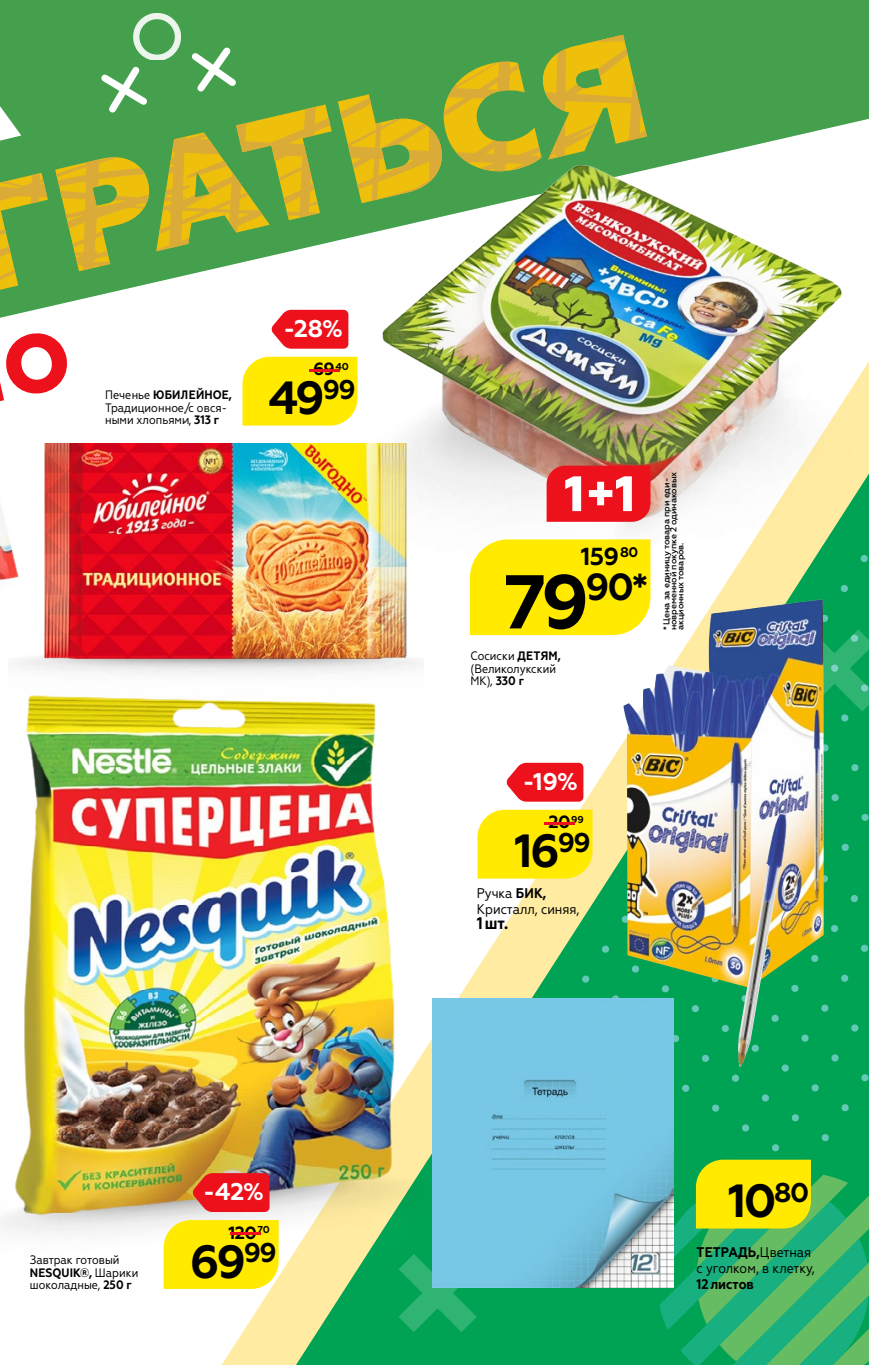
<style>
.page{position:relative;width:869px;height:1365px;background:#fff}
.page>*{position:absolute;margin:0;border:0;box-sizing:border-box;transform-origin:0 0}
.t1{font:700 46.38px "Geometria";letter-spacing:-.06em;color:#000}
.t2{font:700 37.62px "Geometria";color:#000}
.t3{font:700 24.5px "Geometria";color:#000}
.t4{font:700 24.15px "Geometria";color:#fff}
.t5{font:700 17.68px "Geometria";letter-spacing:-.03em;color:#000}
.t6{font:700 16.8px "Geometria Narrow";color:#000}
.t7{font:14px/15.8px "Geometria Narrow";color:#000}
.t8{font:700 14px "Geometria Narrow";color:#000}
.t9{font:12.25px/12.2px "Geometria Narrow";color:#000}
.t10{font:700 9.97px "Geometria";color:#000}
.t11{font:500 8.75px/7px "Geometria";letter-spacing:-.01em;color:#000}
.s1{font-weight:700}
.s2{font-size:17.68px;color:#ed111c}
.s3{color:#ed111c}
.s4{font-size:75.95px}
</style>
<div class="page">
<div style="left:0;top:0;width:868px;height:45px;background:#44a04d"></div>
<svg style="left:0;top:35px;width:72px;height:255px;background:#60a54a"></svg>
<svg style="left:72px;top:35px;width:574px;height:255px;background:#5ba345"></svg>
<svg style="left:95px;top:13px;width:147px;height:32px;background:#56a95e"></svg>
<img style="left:44px;top:444px;width:35px;height:205px">
<img style="left:0;top:507px;width:19px;height:74px">
<img style="left:79px;top:45px;width:789px;height:604px">
<img style="left:159px;top:417px;width:709px;height:947px">
<div style="left:375px;top:1287px;width:124px;height:67px;background:#00a354"></div>
<svg style="left:542px;top:775px;width:326px;height:384px;background:#2aaf63"></svg>
<svg style="left:691px;top:450px;width:177px;height:500px"></svg>
<div style="left:477px;top:809px;width:115px;height:69px;background:#ffea00"></div>
<svg style="left:506px;top:762px;width:77px;height:39px;background:#ef2c35"></svg>
<svg style="left:657px;top:1159px;width:211px;height:205px;background:#58bc5a"></svg>
<svg style="left:823px;top:602px;width:45px;height:132px;background:#15aa62"></svg>
<img style="left:0;top:1136px;width:479px;height:202px">
<img style="left:11px;top:649px;width:391px;height:595px">
<svg style="left:163px;top:1219px;width:115px;height:69px;background:#feea0d"></svg>
<svg style="left:192px;top:1172px;width:77px;height:39px;background:#e72426"></svg>
<img style="left:623px;top:599px;width:200px;height:388px">
<img style="left:432px;top:998px;width:241px;height:289px">
<img style="left:737px;top:812px;width:49px;height:254px">
<h3 class="t4" style="left:283px;top:314px;width:61px">-28%</h3>
<p class="t9" style="left:105px;top:389px;width:128px">Печенье <span class="s1">ЮБИЛЕЙНОЕ,<br></span>Традиционное/с овся&shy;ными хлопьями, <span class="s1">313 г</span></p>
<p class="t10" style="left:300px;top:360px;width:50px"><span class="s2">-</span>40</p>
<h3 class="t5" style="left:313px;top:358px;width:23px">69</h3>
<h1 class="t1" style="left:268px;top:370px;width:89px">49<sup>99</sup></h1>
<h3 class="t4" style="left:203px;top:1177px;width:63px">-42%</h3>
<p class="t9" style="left:30px;top:1253px;width:110px">Завтрак готовый<br><span class="s1">NESQUIK®,</span> Шарики шоколадные, <span class="s1">250 г</span></p>
<h3 class="t5" style="left:221px;top:1221px;width:50px"><span class="s3">-</span>120<sup>70</sup></h3>
<h1 class="t1" style="left:190px;top:1233px;width:89px">69<sup>99</sup></h1>
<h3 class="t3" style="left:580px;top:542px;width:59px">159<sup>80</sup></h3>
<h2 class="t2" style="left:503px;top:564px;width:146px"><span class="s4">79</span>90*</h2>
<p class="t9" style="left:470px;top:650px;width:92px">Сосиски <span class="s1">ДЕТЯМ, </span>(Великолукский<br>МК), <span class="s1">330 г</span></p>
<p class="t11" style="left:662px;top:630px;width:160px;rotate:-90deg">* Цена за единицу товара при еди&shy;новременной покупке 2 одинаковых акционных товаров.</p>
<h3 class="t4" style="left:522px;top:767px;width:57px">-19%</h3>
<h3 class="t5" style="left:534px;top:811px;width:50px"><span class="s3">-</span>20<sup>99</sup></h3>
<h1 class="t1" style="left:514px;top:823px;width:78px">16<sup>99</sup></h1>
<p class="t7" style="left:476px;top:885px;width:104px">Ручка <span class="s1">БИК,<br></span>Кристалл, синяя,</p>
<h3 class="t6" style="left:476px;top:913px;width:33px">1шт.</h3>
<h1 class="t1" style="left:727px;top:1173px;width:83px">10<sup>80</sup></h1>
<p class="t7" style="left:696px;top:1244px;width:120px"><span class="s1">ТЕТРАДЬ,</span>Цветная с уголком, в клетку,</p>
<p class="t8" style="left:696px;top:1275px;width:59px">12листов</p>
</div>
